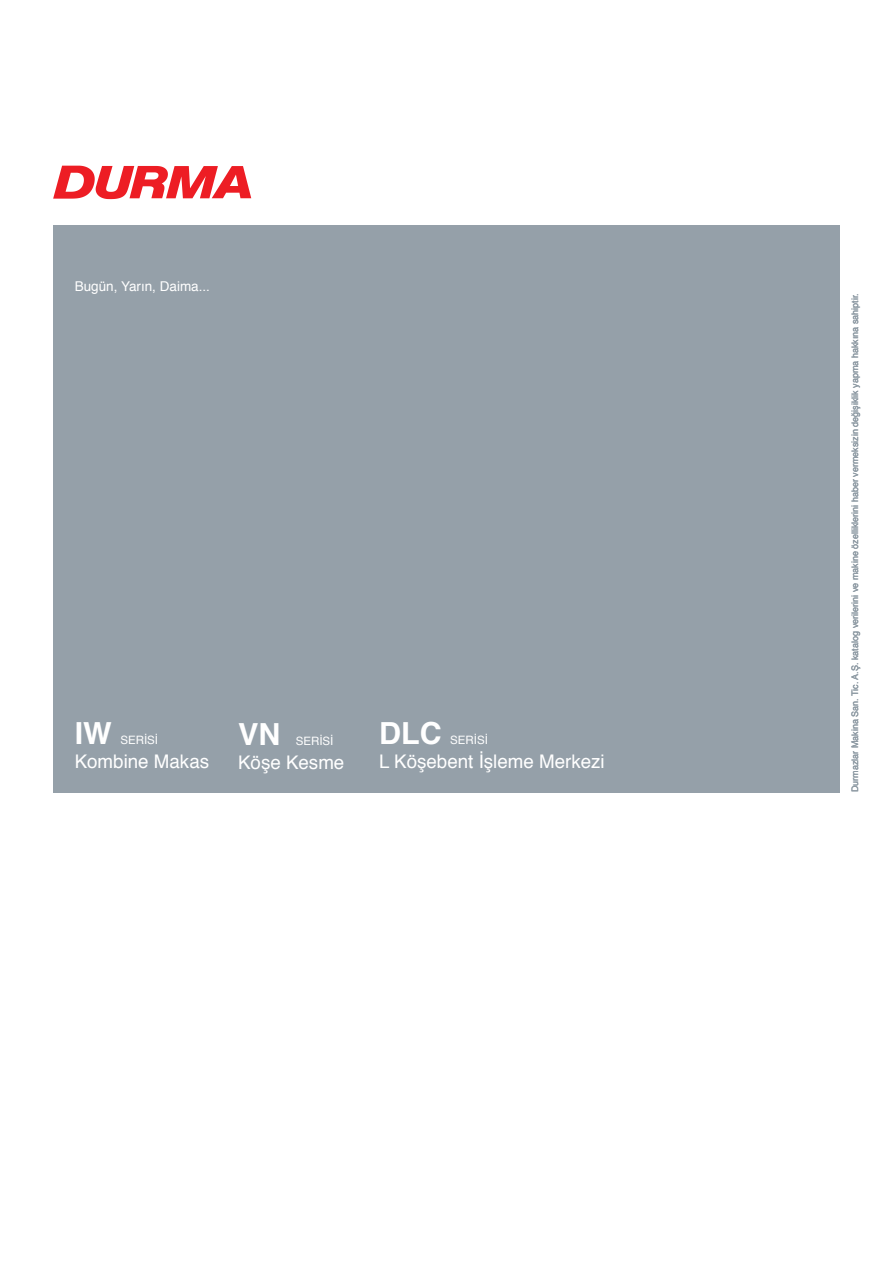
<style>
.page{position:relative;width:893px;height:1263px;background:#fff}
.page>*{position:absolute;margin:0;border:0;box-sizing:border-box;transform-origin:0 0}
.t1{font:700 30.45px "Helvetica";color:#fff}
.t2{font:18.75px "Helvetica";color:#fff}
.t3{font:13.5px "Helvetica";color:#fff}
.t4{font:11.55px "Helvetica";color:#fff}
.t5{font:9px "Helvetica";color:#5c6f7c}
</style>
<div class="page">
<svg style="left:53px;top:166px;width:198px;height:33px"></svg>
<div style="left:53px;top:225px;width:787px;height:567px;background:#95a0a9"></div>
<h3 class="t3" style="left:75px;top:275px;width:137px">Bugün, Yarın, Daima...</h3>
<h1 class="t1" style="left:75px;top:709px;width:39px">IW</h1>
<p class="t4" style="left:120px;top:731px;width:39px">SERİSİ</p>
<h2 class="t2" style="left:75px;top:747px;width:136px">Kombine Makas</h2>
<h1 class="t1" style="left:238px;top:710px;width:44px">VN</h1>
<p class="t4" style="left:296px;top:732px;width:39px">SERİSİ</p>
<h1 class="t1" style="left:379px;top:709px;width:64px">DLC</h1>
<p class="t4" style="left:450px;top:731px;width:39px">SERİSİ</p>
<h2 class="t2" style="left:238px;top:747px;width:108px">Köşe Kesme</h2>
<h2 class="t2" style="left:379px;top:747px;width:227px">L Köşebent İşleme Merkezi</h2>
<p class="t5" style="left:848px;top:792px;width:500px;rotate:-90deg">Durmazlar Makina San. Tic. A.Ş. katalog verilerini ve makine özelliklerini haber vermeksizin değişiklik yapma hakkına sahiptir.</p>
</div>
